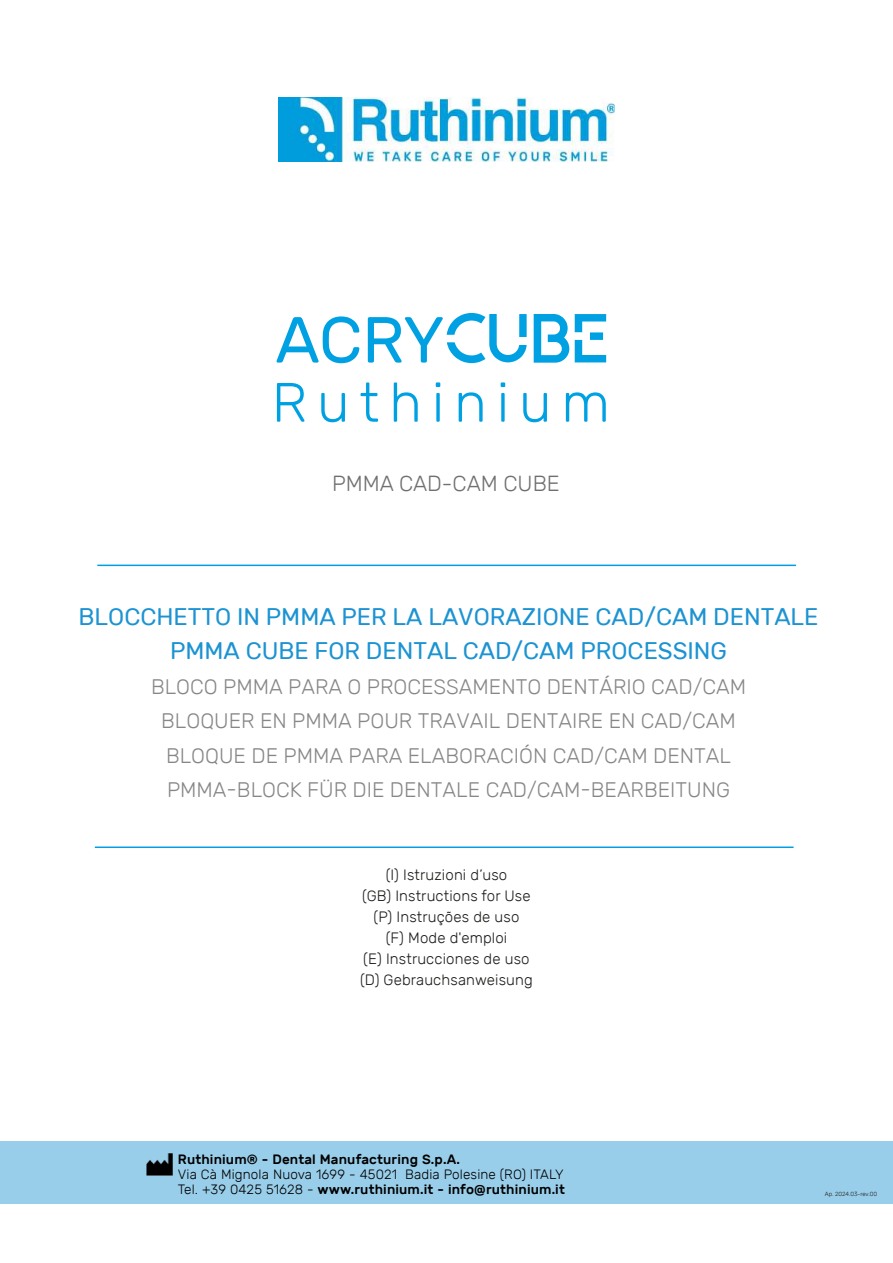
<style>
.page{position:relative;width:893px;height:1263px;background:#fff}
.page>*{position:absolute;margin:0;border:0;box-sizing:border-box;transform-origin:0 0}
.t1{font:64.95px "Rubik";color:#00a1e3}
.t2{font:300 55.35px "Rubik";letter-spacing:.18em;color:#00a1e3}
.t3{font:24px/34.5px "Rubik";color:#1c93d2;text-align:center}
.t4{font:300 21.75px "Rubik";color:#706f6f}
.t5{font:300 21px/34.5px "Rubik";color:#878787;text-align:center}
.t6{font:300 15px/21px "Rubik";letter-spacing:.01em;color:#1d1d1b;text-align:center}
.t7{font:300 13.5px/15px "Rubik";letter-spacing:.01em;color:#010101}
.t8{font:500 13.5px "Rubik";letter-spacing:.01em;color:#010101}
.t9{font:300 6px "Rubik";color:#1d1d1b}
.s1{font-family:"Dreamscape"}
.s2{font-weight:500}
</style>
<div class="page">
<img style="left:279px;top:98px;width:335px;height:64px">
<div style="left:0;top:1141px;width:893px;height:62px;background:#99ceea"></div>
<img style="left:147px;top:1154px;width:25px;height:21px">
<hr style="left:95px;top:846px;width:699px;height:2px;background:#009fe3">
<hr style="left:97px;top:565px;width:699px;height:1px;background:#009fe3">
<h1 class="t1" style="left:275px;top:304px;width:336px">ACRY<span class="s1">CUBE</span></h1>
<h2 class="t2" style="left:272px;top:372px;width:340px">Ruthinium</h2>
<p class="t4" style="left:332px;top:471px;width:229px">PMMA CAD-CAM CUBE</p>
<p class="t3" style="left:79px;top:599px;width:741px">BLOCCHETTO IN PMMA PER LA LAVORAZIONE CAD/CAM DENTALE<br>PMMA CUBE FOR DENTAL CAD/CAM PROCESSING</p>
<p class="t5" style="left:151px;top:669px;width:596px">BLOCO PMMA PARA O PROCESSAMENTO DENTÁRIO CAD/CAM BLOQUER EN PMMA POUR TRAVAIL DENTAIRE EN CAD/CAM BLOQUE DE PMMA PARA ELABORACIÓN CAD/CAM DENTAL PMMA-BLOCK FÜR DIE DENTALE CAD/CAM-BEARBEITUNG</p>
<p class="t6" style="left:360px;top:865px;width:174px">(I) Istruzioni d’uso<br>(GB) Instructions for Use (P) Instruções de uso<br>(F) Mode d'emploi<br>(E) Instrucciones de uso (D) Gebrauchsanweisung</p>
<p class="t8" style="left:178px;top:1151px;width:284px">Ruthinium® - Dental Manufacturing S.p.A.</p>
<p class="t7" style="left:178px;top:1166px;width:389px">Via Cà Mignola Nuova 1699 - 45021 Badia Polesine (RO) ITALY<br>Tel. +39 0425 51628 - <span class="s2">www.ruthinium.it - info@ruthinium.it</span></p>
<p class="t9" style="left:825px;top:1190px;width:54px">Ap. 2024.03-rev.00</p>
</div>
